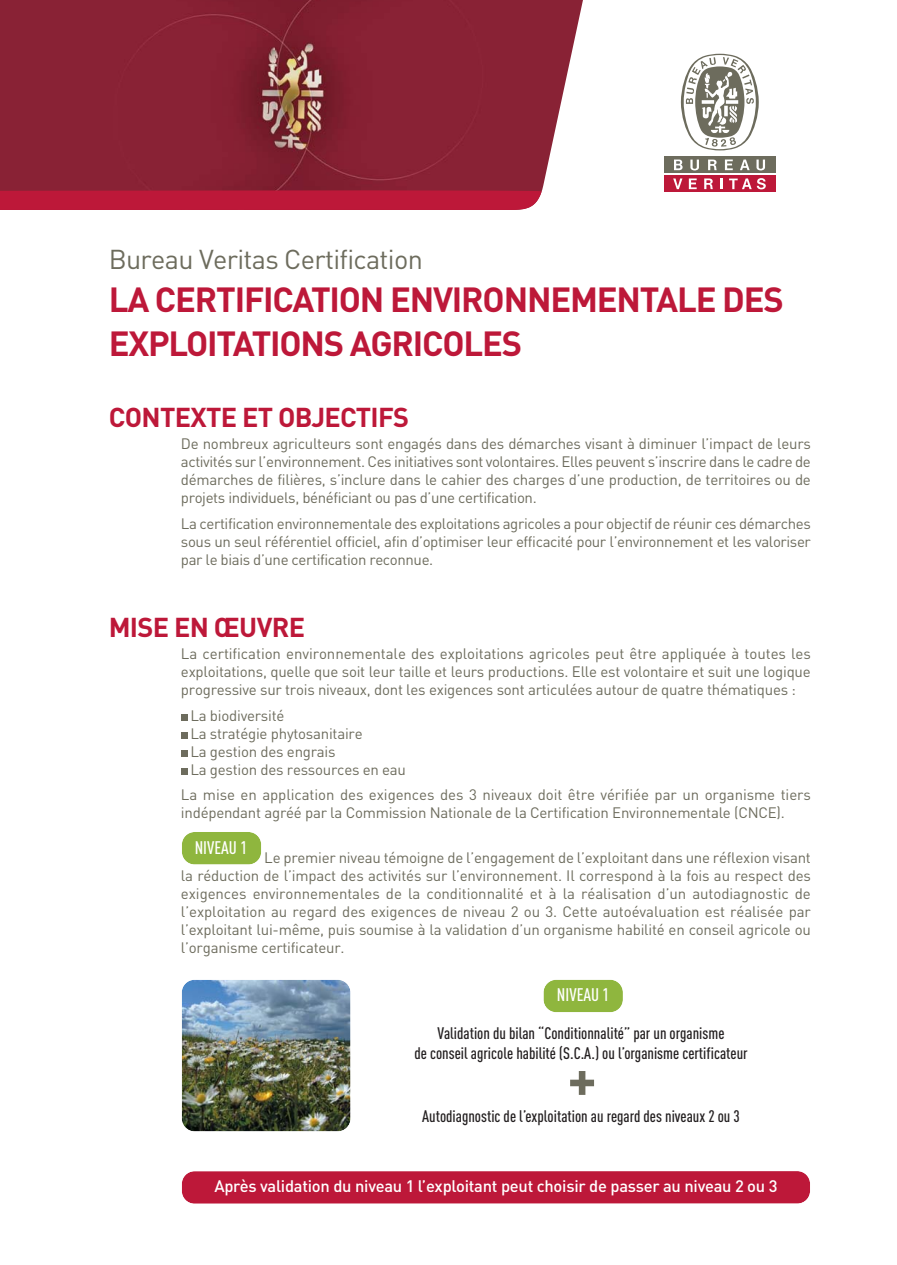
<style>
.page{position:relative;width:897px;height:1265px;background:#fff}
.page>*{position:absolute;margin:0;border:0;box-sizing:border-box;transform-origin:0 0}
.t1{font:700 54px "DIN";color:#6d6c5d}
.t2{font:700 34.5px/43.5px "DIN";letter-spacing:-.035em;color:#bd1839}
.t3{font:700 27px "DIN";letter-spacing:-.025em;color:#bd1839}
.t4{font:27px "DIN";letter-spacing:-.025em;color:#6d6c5d}
.t5{font:500 18px "DIN Cond";color:#fff}
.t6{font:500 16.5px/19.5px "DIN Cond";color:#231f20;text-align:center}
.t7{font:500 16.5px "DIN";letter-spacing:-.015em;color:#fff}
.t8{font:15px/18px "DIN";letter-spacing:-.015em;color:#6d6c5d;text-align:justify}
</style>
<div class="page">
<div style="left:181px;top:714px;width:6px;height:7px;background:#6d6c5d"></div>
<div style="left:181px;top:732px;width:6px;height:7px;background:#6d6c5d"></div>
<div style="left:181px;top:750px;width:6px;height:7px;background:#6d6c5d"></div>
<div style="left:181px;top:768px;width:6px;height:7px;background:#6d6c5d"></div>
<img style="left:0;top:0;width:583px;height:190px">
<div style="left:0;top:190px;width:542px;height:20px;background:#bd1839"></div>
<svg style="left:680px;top:54px;width:78px;height:96px"></svg>
<div style="left:663px;top:157px;width:112px;height:16px;background:#6d6c5d"></div>
<div style="left:663px;top:176px;width:112px;height:16px;background:#bd1839"></div>
<svg style="left:690px;top:160px;width:8px;height:10px"></svg>
<svg style="left:724px;top:160px;width:8px;height:10px"></svg>
<svg style="left:756px;top:160px;width:8px;height:10px"></svg>
<svg style="left:674px;top:160px;width:8px;height:10px"></svg>
<svg style="left:740px;top:160px;width:9px;height:10px"></svg>
<svg style="left:708px;top:160px;width:8px;height:10px"></svg>
<svg style="left:673px;top:178px;width:9px;height:11px"></svg>
<svg style="left:688px;top:178px;width:8px;height:11px"></svg>
<svg style="left:720px;top:178px;width:2px;height:11px"></svg>
<svg style="left:704px;top:178px;width:9px;height:11px"></svg>
<svg style="left:729px;top:178px;width:36px;height:11px"></svg>
<div style="left:543px;top:980px;width:79px;height:32px;background:#8fb63e;border-radius:13px"></div>
<div style="left:542px;top:979px;width:81px;height:34px;border:2px solid #fff;border-radius:14px"></div>
<img style="left:182px;top:980px;width:168px;height:151px;border-radius:13px">
<div style="left:181px;top:979px;width:170px;height:153px;border:2px solid #fff;border-radius:14px"></div>
<div style="left:182px;top:1171px;width:627px;height:33px;background:#bd1839;border-radius:13px"></div>
<div style="left:181px;top:1170px;width:629px;height:34px;border:2px solid #fff;border-radius:14px"></div>
<div style="left:182px;top:832px;width:79px;height:32px;background:#8fb63e;border-radius:13px"></div>
<div style="left:181px;top:831px;width:81px;height:34px;border:2px solid #fff;border-radius:14px"></div>
<h3 class="t4" style="left:109px;top:249px;width:315px">Bureau Veritas Certification</h3>
<h2 class="t2" style="left:109px;top:282px;width:676px">LA CERTIFICATION ENVIRONNEMENTALE DES<br>EXPLOITATIONS AGRICOLES</h2>
<h3 class="t3" style="left:109px;top:407px;width:302px">CONTEXTE ET OBJECTIFS</h3>
<p class="t8" style="left:181px;top:437px;width:631px">De nombreux agriculteurs sont engagés dans des démarches visant à diminuer l’impact de leurs activités sur l’environnement. Ces initiatives sont volontaires. Elles peuvent s’inscrire dans le cadre de démarches de filières, s’inclure dans le cahier des charges d’une production, de territoires ou de projets individuels, bénéficiant ou pas d’une certification.</p>
<p class="t8" style="left:181px;top:516px;width:631px">La certification environnementale des exploitations agricoles a pour objectif de réunir ces démarches sous un seul référentiel officiel, afin d’optimiser leur efficacité pour l’environnement et les valoriser par le biais d’une certification reconnue.</p>
<h3 class="t3" style="left:109px;top:617px;width:198px">MISE EN ŒUVRE</h3>
<p class="t8" style="left:181px;top:647px;width:631px">La certification environnementale des exploitations agricoles peut être appliquée à toutes les exploitations, quelle que soit leur taille et leurs productions. Elle est volontaire et suit une logique progressive sur trois niveaux, dont les exigences sont articulées autour de quatre thématiques :</p>
<p class="t8" style="left:190px;top:708px;width:217px;text-align:left">La biodiversité<br>La stratégie phytosanitaire<br>La gestion des engrais<br>La gestion des ressources en eau</p>
<p class="t8" style="left:181px;top:788px;width:631px">La mise en application des exigences des 3 niveaux doit être vérifiée par un organisme tiers indépendant agréé par la Commission Nationale de la Certification Environnementale (CNCE).</p>
<p class="t8" style="left:181px;top:851px;width:631px;text-indent:83px">Le premier niveau témoigne de l’engagement de l’exploitant dans une réflexion visant la réduction de l’impact des activités sur l’environnement. Il correspond à la fois au respect des exigences environnementales de la conditionnalité et à la réalisation d’un autodiagnostic de l’exploitation au regard des exigences de niveau 2 ou 3. Cette autoévaluation est réalisée par l’exploitant lui-même, puis soumise à la validation d’un organisme habilité en conseil agricole ou l’organisme certificateur.</p>
<p class="t5" style="left:195px;top:841px;width:54px">NIVEAU 1</p>
<p class="t5" style="left:557px;top:988px;width:54px">NIVEAU 1</p>
<p class="t6" style="left:414px;top:1025px;width:334px">Validation du bilan “Conditionnalité” par un organisme<br>de conseil agricole habilité (S.C.A.) ou l’organisme certificateur</p>
<h1 class="t1" style="left:567px;top:1059px;width:31px">+</h1>
<p class="t6" style="left:422px;top:1108px;width:319px">Autodiagnostic de l’exploitation au regard des niveaux 2 ou 3</p>
<p class="t7" style="left:214px;top:1180px;width:564px">Après validation du niveau 1 l’exploitant peut choisir de passer au niveau 2 ou 3</p>
</div>
